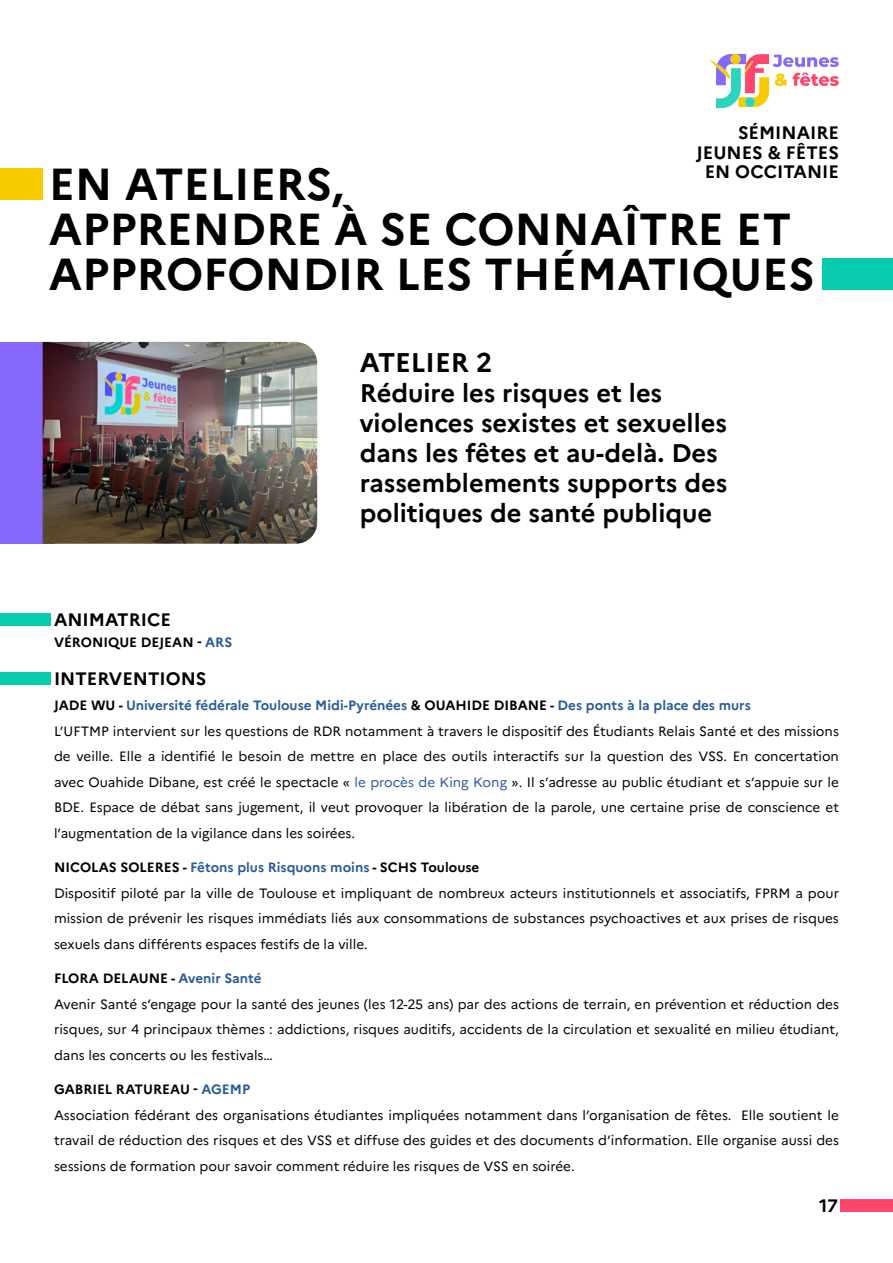
<style>
.page{position:relative;width:893px;height:1263px;background:#fff}
.page>*{position:absolute;margin:0;border:0;box-sizing:border-box;transform-origin:0 0}
.t1{font:700 44.85px/44.8px "Marianne";color:#000}
.t2{font:700 27px "Marianne";color:#000}
.t3{font:700 25.5px/30px "Marianne";color:#000}
.t4{font:700 18px/19.5px "Marianne";color:#000;text-align:right}
.t5{font:13.5px/25.5px "Marianne";color:#000}
.t6{font:700 13.5px "Marianne";color:#000}
.s1{color:#275b9b}
.s2{font-weight:700}
.s3{font-weight:700;color:#275b9b}
</style>
<div class="page">
<svg style="left:709px;top:54px;width:130px;height:54px"></svg>
<div style="left:840px;top:1199px;width:53px;height:13px;background:#ff456b"></div>
<div style="left:0;top:613px;width:51px;height:12px;background:#08cbad"></div>
<div style="left:0;top:672px;width:51px;height:13px;background:#08cbad"></div>
<div style="left:0;top:342px;width:54px;height:202px;background:#8668fa"></div>
<img style="left:43px;top:342px;width:274px;height:202px">
<div style="left:0;top:169px;width:43px;height:31px;background:#f7cc01"></div>
<div style="left:822px;top:259px;width:71px;height:31px;background:#08cbad"></div>
<h3 class="t4" style="left:696px;top:122px;width:144px">SÉMINAIRE<br>JEUNES &amp; FÊTES<br>EN OCCITANIE</h3>
<h1 class="t1" style="left:49px;top:158px;width:767px">EN ATELIERS,<br>APPRENDRE À SE CONNAÎTRE ET<br>APPROFONDIR LES THÉMATIQUES</h1>
<h2 class="t2" style="left:360px;top:342px;width:134px">ATELIER 2</h2>
<h3 class="t3" style="left:360px;top:376px;width:369px">Réduire les risques et les violences sexistes et sexuelles dans les fêtes et au-delà. Des rassemblements supports des politiques de santé publique</h3>
<h3 class="t4" style="left:54px;top:608px;width:118px">ANIMATRICE</h3>
<p class="t6" style="left:54px;top:632px;width:180px">VÉRONIQUE DEJEAN - <span class="s1">ARS</span></p>
<h3 class="t4" style="left:54px;top:667px;width:154px">INTERVENTIONS</h3>
<p class="t5" style="left:54px;top:692px;width:786px"><span class="s2">JADE WU -</span> <span class="s3">Université fédérale Toulouse Midi-Pyrénées</span> <span class="s2">&amp; OUAHIDE DIBANE -</span> <span class="s3">Des ponts à la place des murs<br></span>L’UFTMP intervient sur les questions de RDR notamment à travers le dispositif des Étudiants Relais Santé et des missions de veille. Elle a identifié le besoin de mettre en place des outils interactifs sur la question des VSS. En concertation avec Ouahide Dibane, est créé le spectacle « <span class="s1">le procès de King Kong</span> ». Il s’adresse au public étudiant et s’appuie sur le BDE. Espace de débat sans jugement, il veut provoquer la libération de la parole, une certaine prise de conscience et l’augmentation de la vigilance dans les soirées.</p>
<p class="t5" style="left:54px;top:854px;width:786px"><span class="s2">NICOLAS SOLERES -</span> <span class="s3">Fêtons plus Risquons moins</span> <span class="s2">- SCHS Toulouse<br></span>Dispositif piloté par la ville de Toulouse et impliquant de nombreux acteurs institutionnels et associatifs, FPRM a pour mission de prévenir les risques immédiats liés aux consommations de substances psychoactives et aux prises de risques sexuels dans différents espaces festifs de la ville.</p>
<p class="t5" style="left:54px;top:965px;width:786px"><span class="s2">FLORA DELAUNE -</span> <span class="s3">Avenir Santé<br></span>Avenir Santé s’engage pour la santé des jeunes (les 12-25 ans) par des actions de terrain, en prévention et réduction des risques, sur 4 principaux thèmes : addictions, risques auditifs, accidents de la circulation et sexualité en milieu étudiant, dans les concerts ou les festivals…</p>
<p class="t5" style="left:54px;top:1076px;width:786px"><span class="s2">GABRIEL RATUREAU -</span> <span class="s3">AGEMP<br></span>Association fédérant des organisations étudiantes impliquées notamment dans l’organisation de fêtes. Elle soutient le travail de réduction des risques et des VSS et diffuse des guides et des documents d’information. Elle organise aussi des sessions de formation pour savoir comment réduire les risques de VSS en soirée.</p>
<h3 class="t4" style="left:819px;top:1194px;width:20px">17</h3>
</div>
